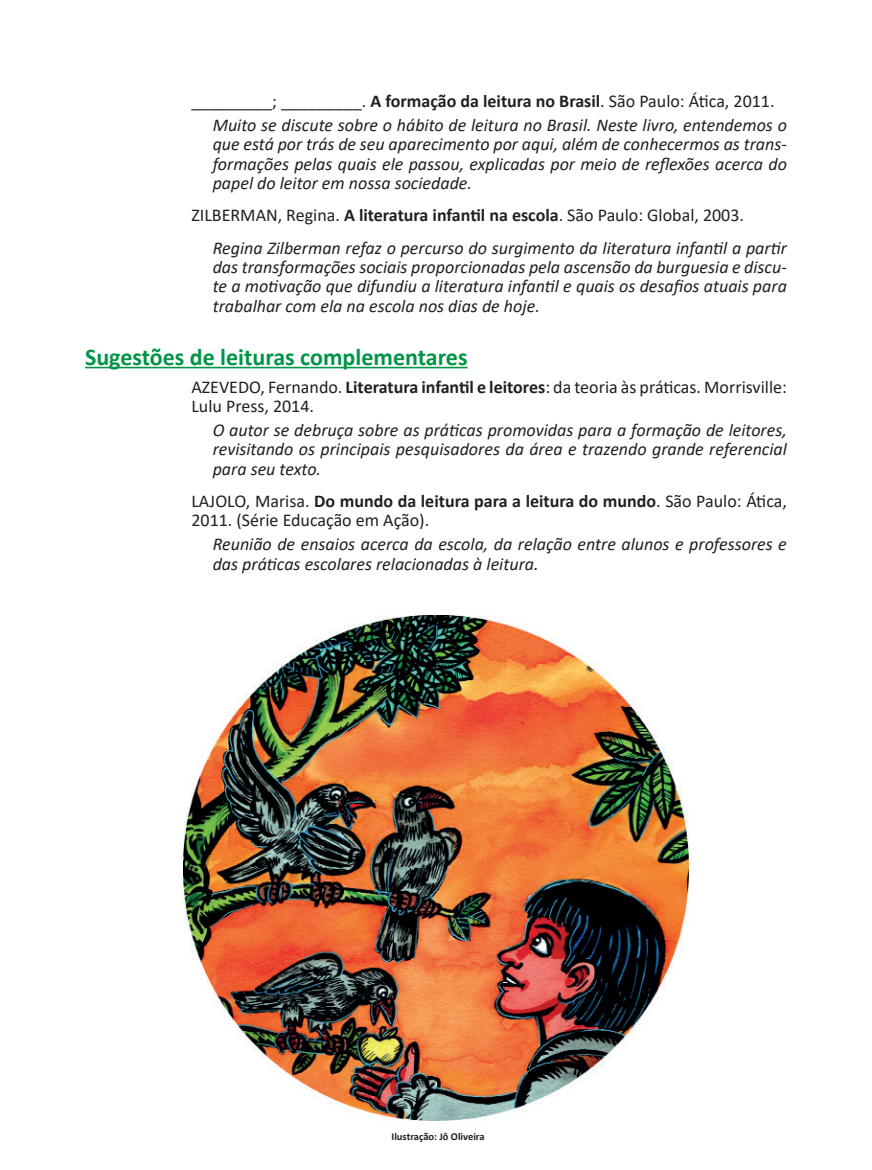
<style>
.page{position:relative;width:872px;height:1170px;background:#fff}
.page>*{position:absolute;margin:0;border:0;box-sizing:border-box;transform-origin:0 0}
.t1{font:700 24px "Calibri";color:#009546}
.t2{font:italic 18px/19.4px "Calibri";color:#231f20}
.t3{font:18px/19.4px "Calibri";color:#231f20}
.t4{font:700 10.5px "Calibri";color:#231f20}
.s1{font-style:normal}
.s2{font-weight:700;font-style:normal}
.s3{font-weight:700}
</style>
<div class="page">
<hr style="left:85px;top:367px;width:382px;height:1px;background:#009546">
<img style="left:184px;top:615px;width:504px;height:504px">
<p class="t2" style="left:213px;top:88px;width:576px;line-height:23.7px;text-indent:-21px"><span class="s1">_________; _________.</span> <span class="s2">A formação da leitura no Brasil</span><span class="s1">. São Paulo: Ática, 2011.<br></span>Muito se discute sobre o hábito de leitura no Brasil. Neste livro, entendemos o</p>
<p class="t2" style="left:213px;top:134px;width:576px;text-align:justify">que está por trás de seu aparecimento por aqui, além de conhecermos as trans&shy;formações pelas quais ele passou, explicadas por meio de reflexões acerca do papel do leitor em nossa sociedade.</p>
<p class="t2" style="left:213px;top:198px;width:576px;line-height:32.2px;text-indent:-21px"><span class="s1">ZILBERMAN, Regina.</span> <span class="s2">A literatura infantil na escola</span><span class="s1">. São Paulo: Global, 2003.<br></span>Regina Zilberman refaz o percurso do surgimento da literatura infantil a partir</p>
<p class="t2" style="left:213px;top:256px;width:576px;text-align:justify">das transformações sociais proporcionadas pela ascensão da burguesia e discu&shy;te a motivação que difundiu a literatura infantil e quais os desafios atuais para trabalhar com ela na escola nos dias de hoje.</p>
<h1 class="t1" style="left:85px;top:340px;width:384px">Sugestões de leituras complementares</h1>
<p class="t3" style="left:191px;top:376px;width:597px">AZEVEDO, Fernando. <span class="s3">Literatura infantil e leitores</span>: da teoria às práticas. Morrisville:<br>Lulu Press, 2014.</p>
<p class="t2" style="left:213px;top:419px;width:576px;text-align:justify">O autor se debruça sobre as práticas promovidas para a formação de leitores, revisitando os principais pesquisadores da área e trazendo grande referencial para seu texto.</p>
<p class="t3" style="left:191px;top:491px;width:597px">LAJOLO, Marisa. <span class="s3">Do mundo da leitura para a leitura do mundo</span>. São Paulo: Ática,<br>2011. (Série Educação em Ação).</p>
<p class="t2" style="left:213px;top:533px;width:576px">Reunião de ensaios acerca da escola, da relação entre alunos e professores e das práticas escolares relacionadas à leitura.</p>
<p class="t4" style="left:391px;top:1128px;width:95px">Ilustração: Jô Oliveira</p>
</div>
